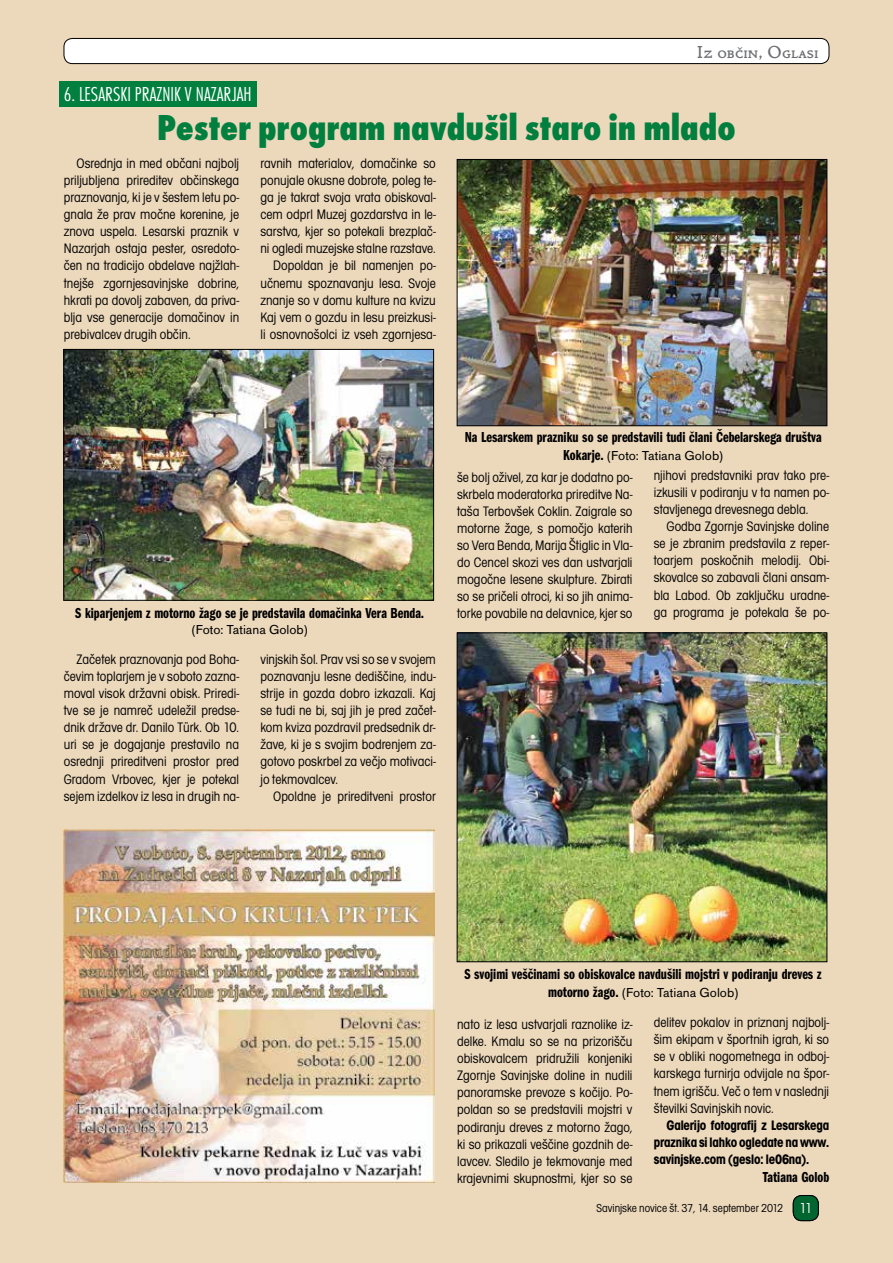
<style>
.page{position:relative;width:893px;height:1263px;background:#ecd8bb}
.page>*{position:absolute;margin:0;border:0;box-sizing:border-box;transform-origin:0 0}
.t1{font:37.5px "Futura TEE Extr Bold Cond";color:#007f3e}
.t2{font:21px "Futura TEE Ligh Cond";color:#fff}
.t3{font:18px "Golden Typ SC Itc TEE Orig";color:#6d6e71}
.t4{font:15px "Franklin Got Itc TEE Demi Comp";color:#000}
.t5{font:condensed 14.25px/17.1px "Avant Gar Got Itc TEE";color:#000;text-align:justify}
.t6{font:700 condensed 14.25px/17.1px "Avant Gar Got Itc TEE";letter-spacing:-.01em;color:#000;text-align:justify}
.t7{font:13.5px "Accius TEE";color:#000}
.t8{font:condensed 12px "Avant Gar Got Itc TEE";color:#000}
.s1{font-family:"Franklin Got Itc TEE Demi Comp";font-size:15px}
.s2{font-size:15px}
</style>
<div class="page">
<div style="left:793px;top:1195px;width:25px;height:25px;background:#00652e;border-radius:9px"></div>
<div style="left:793px;top:1195px;width:26px;height:26px;border:1px solid #000;border-radius:9px"></div>
<div style="left:64px;top:38px;width:765px;height:26px;background:#fff;border-radius:9px"></div>
<div style="left:64px;top:38px;width:765px;height:26px;border:1px solid #000;border-radius:9px"></div>
<div style="left:60px;top:81px;width:197px;height:25px;background:#007f3e"></div>
<img style="left:64px;top:830px;width:371px;height:352px">
<img style="left:66px;top:351px;width:366px;height:247px">
<div style="left:64px;top:349px;width:370px;height:251px;border:1px solid #000"></div>
<img style="left:459px;top:161px;width:366px;height:263px">
<div style="left:457px;top:159px;width:370px;height:267px;border:1px solid #000"></div>
<img style="left:459px;top:635px;width:366px;height:325px">
<div style="left:457px;top:633px;width:370px;height:329px;border:1px solid #000"></div>
<p class="t3" style="left:697px;top:42px;width:123px">Iz občin, Oglasi</p>
<h2 class="t2" style="left:64px;top:82px;width:189px">6. LESARSKI PRAZNIK V NAZARJAH</h2>
<h1 class="t1" style="left:157px;top:106px;width:580px">Pester program navdušil staro in mlado</h1>
<p class="t5" style="left:64px;top:155px;width:177px;text-indent:13px">Osrednja in med občani najbolj priljubljena prireditev občinskega praznovanja, ki je v šestem letu po&shy;gnala že prav močne korenine, je znova uspela. Lesarski praznik v Nazarjah ostaja pester, osredoto&shy;čen na tradicijo obdelave najžlah&shy;tnejše zgornjesavinjske dobrine, hkrati pa dovolj zabaven, da priva&shy;blja vse generacije domačinov in prebivalcev drugih občin.</p>
<p class="t5" style="left:260px;top:155px;width:177px;text-align:right">ravnih materialov, domačinke so ponujale okusne dobrote, poleg te&shy;ga je takrat svoja vrata obiskoval&shy;cem odprl Muzej gozdarstva in le&shy;sarstva, kjer so potekali brezplač&shy;ni ogledi muzejske stalne razstave.<br>Dopoldan je bil namenjen po&shy;učnemu spoznavanju lesa. Svoje znanje so v domu kulture na kvizu Kaj vem o gozdu in lesu preizkusi&shy;li osnovnošolci iz vseh zgornjesa-</p>
<p class="t4" style="left:75px;top:604px;width:350px">S kiparjenjem z motorno žago se je predstavila domačinka Vera Benda.</p>
<p class="t7" style="left:192px;top:622px;width:117px">(Foto: Tatiana Golob)</p>
<p class="t5" style="left:64px;top:651px;width:177px;text-indent:13px">Začetek praznovanja pod Boha&shy;čevim toplarjem je v soboto zazna&shy;moval visok državni obisk. Priredi&shy;tve se je namreč udeležil predse&shy;dnik države dr. Danilo Türk. Ob 10. uri se je dogajanje prestavilo na osrednji prireditveni prostor pred Gradom Vrbovec, kjer je potekal sejem izdelkov iz lesa in drugih na-</p>
<p class="t5" style="left:260px;top:651px;width:177px">vinjskih šol. Prav vsi so se v svojem poznavanju lesne dediščine, indu&shy;strije in gozda dobro izkazali. Kaj se tudi ne bi, saj jih je pred začet&shy;kom kviza pozdravil predsednik dr&shy;žave, ki je s svojim bodrenjem za&shy;gotovo poskrbel za večjo motivaci&shy;jo tekmovalcev.</p>
<p class="t5" style="left:273px;top:787px;width:164px">Opoldne je prireditveni prostor</p>
<p class="t4" style="left:465px;top:429px;width:358px">Na Lesarskem prazniku so se predstavili tudi člani Čebelarskega društva</p>
<p class="t7" style="left:563px;top:448px;width:161px"><span class="s1">Kokarje.</span> (Foto: Tatiana Golob)</p>
<p class="t5" style="left:457px;top:468px;width:177px">še bolj oživel, za kar je dodatno po&shy;skrbela moderatorka prireditve Na&shy;taša Terbovšek Coklin. Zaigrale so motorne žage, s pomočjo katerih so Vera Benda, Marija Štiglic in Vla&shy;do Cencel skozi ves dan ustvarjali mogočne lesene skulpture. Zbirati so se pričeli otroci, ki so jih anima&shy;torke povabile na delavnice, kjer so</p>
<p class="t5" style="left:654px;top:467px;width:177px">njihovi predstavniki prav tako pre&shy;izkusili v podiranju v ta namen po&shy;stavljenega drevesnega debla.</p>
<p class="t5" style="left:654px;top:518px;width:177px;text-indent:13px">Godba Zgornje Savinjske doline se je zbranim predstavila z reper&shy;toarjem poskočnih melodij. Obi&shy;skovalce so zabavali člani ansam&shy;bla Labod. Ob zaključku uradne&shy;ga programa je potekala še po-</p>
<p class="t4" style="left:465px;top:966px;width:359px">S svojimi veščinami so obiskovalce navdušili mojstri v podiranju dreves z</p>
<p class="t7" style="left:548px;top:985px;width:191px"><span class="s1">motorno žago.</span> (Foto: Tatiana Golob)</p>
<p class="t5" style="left:457px;top:1016px;width:177px">nato iz lesa ustvarjali raznolike iz&shy;delke. Kmalu so se na prizorišču obiskovalcem pridružili konjeniki Zgornje Savinjske doline in nudili panoramske prevoze s kočijo. Po&shy;poldan so se predstavili mojstri v podiranju dreves z motorno žago, ki so prikazali veščine gozdnih de&shy;lavcev. Sledilo je tekmovanje med krajevnimi skupnostmi, kjer so se</p>
<p class="t5" style="left:654px;top:1014px;width:177px">delitev pokalov in priznanj najbolj&shy;šim ekipam v športnih igrah, ki so se v obliki nogometnega in odboj&shy;karskega turnirja odvijale na špor&shy;tnem igrišču. Več o tem v naslednji številki Savinjskih novic.</p>
<p class="t6" style="left:654px;top:1116px;width:177px;text-indent:13px">Galerijo fotografij z Lesarskega praznika si lahko ogledate na www. savinjske.com (geslo: le06na).</p>
<p class="t4" style="left:763px;top:1168px;width:68px">Tatiana Golob</p>
<p class="t8" style="left:597px;top:1201px;width:217px">Savinjske novice št. 37, 14. september 2012 <span class="s2">11</span></p>
</div>
